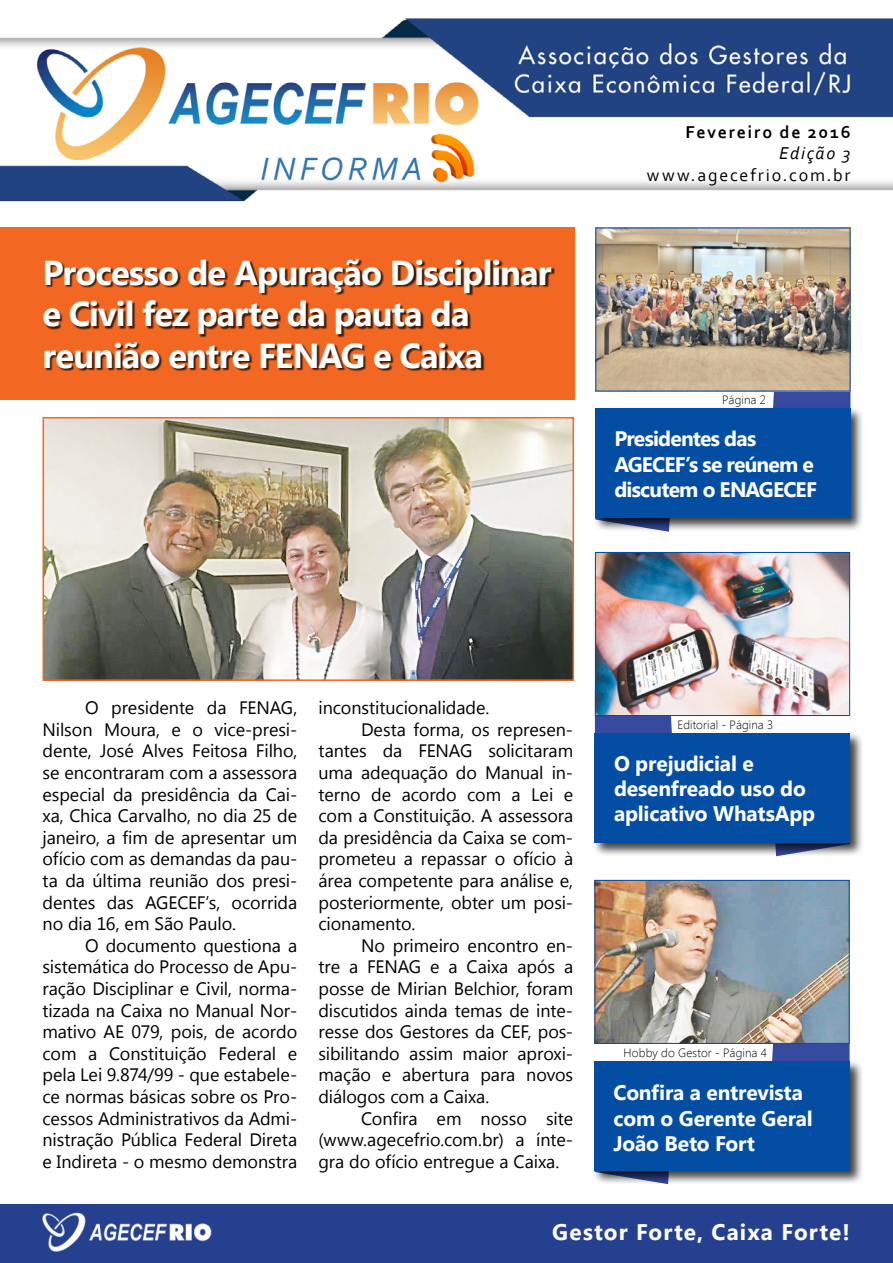
<style>
.page{position:relative;width:893px;height:1263px;background:#fff}
.page>*{position:absolute;margin:0;border:0;box-sizing:border-box;transform-origin:0 0}
.t1{font:700 34.5px/41.4px "Segoe UI";letter-spacing:-.03em;color:#fff}
.t2{font:700 22.5px "Segoe UI";letter-spacing:.05em;color:#fff}
.t3{font:700 21px/25.2px "Segoe UI";letter-spacing:-.015em;color:#fff}
.t4{font:700 21px/25.2px "Segoe UI";letter-spacing:-.04em;color:#fff}
.t5{font:18px/21.6px "Segoe UI";letter-spacing:-.005em;color:#000;text-align:justify}
.t6{font:18px "Corbel";letter-spacing:.1em;color:#000}
.t7{font:700 18px "Corbel";letter-spacing:.1em;color:#000}
.t8{font:italic 18px "Corbel";letter-spacing:.09em;color:#000}
.t9{font:300 12px "Segoe UI";letter-spacing:.005em;color:#000}
</style>
<div class="page">
<div style="left:0;top:1204px;width:893px;height:59px;background:#25408f"></div>
<img style="left:0;top:18px;width:893px;height:184px">
<svg style="left:773px;top:391px;width:77px;height:15px"></svg>
<svg style="left:595px;top:716px;width:77px;height:15px"></svg>
<svg style="left:772px;top:1044px;width:78px;height:15px"></svg>
<div style="left:593px;top:406px;width:272px;height:127px;background:#000;opacity:.75"></div>
<div style="left:595px;top:409px;width:255px;height:109px;background:#034ea2"></div>
<div style="left:593px;top:731px;width:271px;height:126px;background:#000;opacity:.75"></div>
<div style="left:595px;top:733px;width:255px;height:110px;background:#034ea2"></div>
<div style="left:592px;top:1059px;width:272px;height:126px;background:#000;opacity:.75"></div>
<div style="left:594px;top:1061px;width:256px;height:110px;background:#034ea2"></div>
<img style="left:597px;top:229px;width:252px;height:160px">
<img style="left:597px;top:554px;width:251px;height:160px">
<div style="left:595px;top:552px;width:255px;height:164px;border:1px solid #034ea2"></div>
<img style="left:596px;top:882px;width:252px;height:160px">
<div style="left:594px;top:880px;width:256px;height:164px;border:1px solid #034ea2"></div>
<div style="left:0;top:227px;width:574px;height:173px;background:#f26722"></div>
<div style="left:44px;top:260px;width:511px;height:111px;background:#000;opacity:.75"></div>
<img style="left:46px;top:420px;width:525px;height:258px">
<div style="left:43px;top:417px;width:531px;height:264px;border:2px solid #f26722"></div>
<img style="left:43px;top:1212px;width:169px;height:40px">
<h1 class="t1" style="left:43px;top:250px;width:511px">Processo de Apuração Disciplinar e Civil fez parte da pauta da reunião entre FE NAG e Caixa</h1>
<p class="t7" style="left:686px;top:121px;width:166px">Fevereiro de 2016</p>
<p class="t8" style="left:779px;top:142px;width:73px">Edição 3</p>
<p class="t6" style="left:647px;top:164px;width:205px">www.agecefrio.com.br</p>
<p class="t9" style="left:722px;top:392px;width:45px">Página 2</p>
<p class="t4" style="left:614px;top:425px;width:201px">Presidentes das<br>Agecef’s se reúnem e discutem o ENAGECEF</p>
<p class="t5" style="left:43px;top:696px;width:256px;text-indent:43px">O presidente da FENAG, Nilson Moura, e o vice-presi&shy;dente, José Alves Feitosa Filho, se encontraram com a assessora especial da presidência da Cai&shy;xa, Chica Carvalho, no dia 25 de janeiro, a fim de apresentar um ofício com as demandas da pau&shy;ta da última reunião dos presi&shy;dentes das AGECEF’s, ocorrida no dia 16, em São Paulo.</p>
<p class="t5" style="left:43px;top:934px;width:256px;text-indent:43px">O documento questiona a sistemática do Processo de Apu&shy;ração Disciplinar e Civil, norma&shy;tizada na Caixa no Manual Nor&shy;mativo AE 079, pois, de acordo com a Constituição Federal e pela Lei 9.874/99 - que estabele&shy;ce normas básicas sobre os Pro&shy;cessos Administrativos da Admi&shy;nistração Pública Federal Direta e Indireta - o mesmo demonstra</p>
<p class="t5" style="left:318px;top:696px;width:172px">inconstitucionalidade.</p>
<p class="t5" style="left:361px;top:718px;width:214px">Desta forma, os represen-</p>
<p class="t5" style="left:318px;top:739px;width:256px">tantes da FENAG solicitaram</p>
<p class="t5" style="left:318px;top:761px;width:256px">uma adequação do Manual in-</p>
<p class="t5" style="left:318px;top:783px;width:256px">terno de acordo com a Lei e</p>
<p class="t5" style="left:318px;top:804px;width:256px">com a Constituição. A assessora</p>
<p class="t5" style="left:318px;top:826px;width:256px">da presidência da Caixa se com-</p>
<p class="t5" style="left:318px;top:847px;width:256px">prometeu a repassar o ofício à</p>
<p class="t5" style="left:318px;top:869px;width:256px">área competente para análise e,</p>
<p class="t5" style="left:318px;top:891px;width:256px">posteriormente, obter um posi-</p>
<p class="t5" style="left:318px;top:912px;width:98px">cionamento.</p>
<p class="t5" style="left:361px;top:934px;width:214px">No primeiro encontro en-</p>
<p class="t5" style="left:318px;top:955px;width:256px">tre a FENAG e a Caixa após a</p>
<p class="t5" style="left:318px;top:977px;width:256px">posse de Mirian Belchior, foram</p>
<p class="t5" style="left:318px;top:999px;width:256px">discutidos ainda temas de inte-</p>
<p class="t5" style="left:318px;top:1020px;width:256px">resse dos Gestores da CEF, pos-</p>
<p class="t5" style="left:318px;top:1042px;width:256px">sibilitando assim maior aproxi-</p>
<p class="t5" style="left:318px;top:1063px;width:256px">mação e abertura para novos</p>
<p class="t5" style="left:318px;top:1085px;width:172px">diálogos com a Caixa.</p>
<p class="t5" style="left:361px;top:1107px;width:214px">Confira em nosso site</p>
<p class="t5" style="left:318px;top:1128px;width:256px">(www.agecefrio.com.br) a ínte-</p>
<p class="t5" style="left:318px;top:1150px;width:242px">gra do ofício entregue a Caixa.</p>
<p class="t9" style="left:677px;top:716px;width:97px">Editorial - Página 3</p>
<p class="t3" style="left:614px;top:750px;width:203px">O prejudicial e desenfreado uso do aplicativo WhatsApp</p>
<p class="t9" style="left:624px;top:1044px;width:145px">Hobby do Gestor - Página 4</p>
<p class="t3" style="left:614px;top:1079px;width:201px">Confira a entrevista com o Gerente Geral<br>João Beto Fort</p>
<p class="t2" style="left:552px;top:1216px;width:299px">Gestor Forte, Caixa Forte!</p>
</div>
